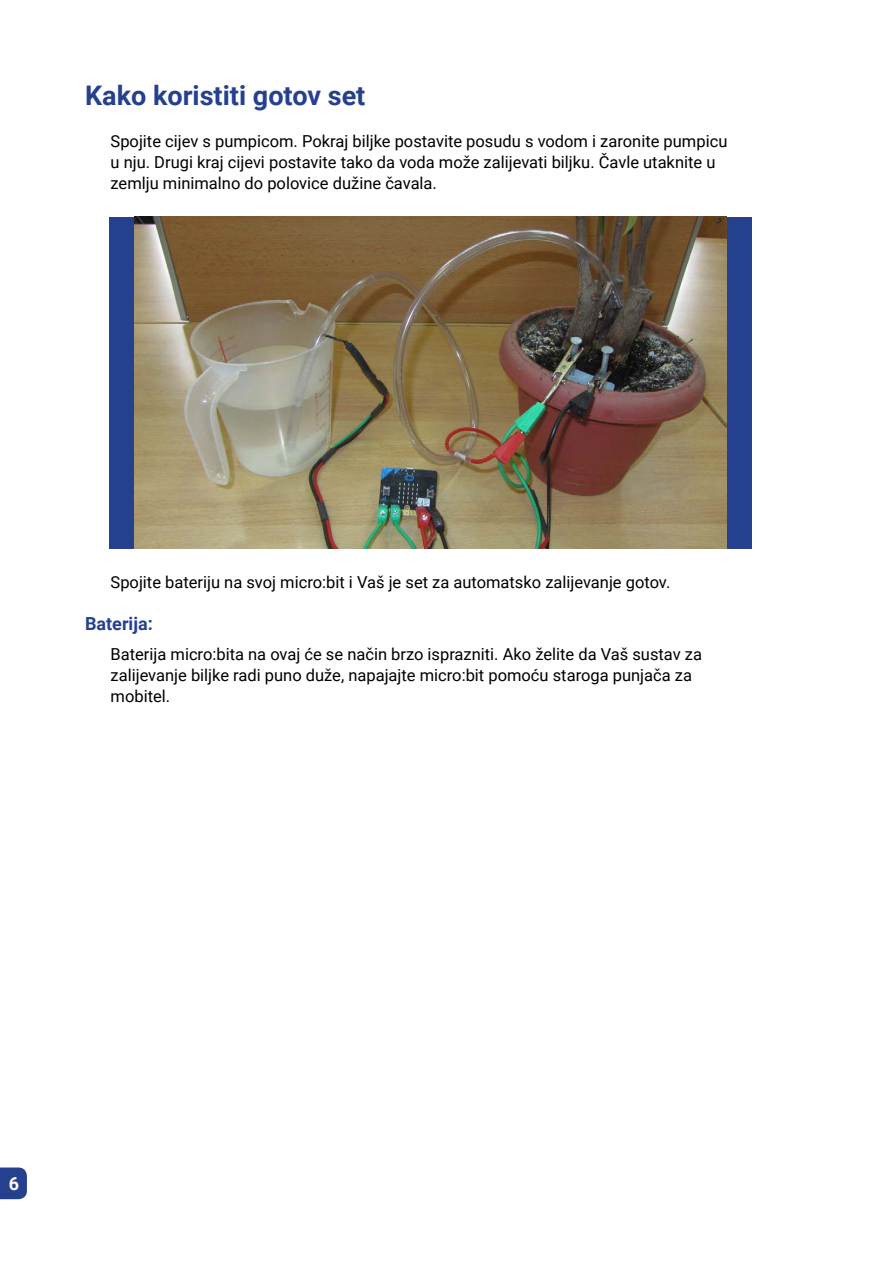
<style>
.page{position:relative;width:893px;height:1263px;background:#fff}
.page>*{position:absolute;margin:0;border:0;box-sizing:border-box;transform-origin:0 0}
.t1{font:700 27px "Roboto";color:#25408f}
.t2{font:700 18px "Roboto";color:#25408f}
.t3{font:700 18px "Roboto";color:#fff}
.t4{font:16.5px/21px "Roboto";color:#000}
</style>
<div class="page">
<div style="left:109px;top:217px;width:643px;height:331px;background:#25408f"></div>
<img style="left:135px;top:217px;width:592px;height:331px">
<svg style="left:0;top:1167px;width:27px;height:32px"></svg>
<h1 class="t1" style="left:85px;top:77px;width:282px">Kako koristiti gotov set</h1>
<p class="t4" style="left:111px;top:130px;width:618px">Spojite cijev s pumpicom. Pokraj biljke postavite posudu s vodom i zaronite pumpicu u nju. Drugi kraj cijevi postavite tako da voda može zalijevati biljku. Čavle utaknite u zemlju minimalno do polovice dužine čavala.</p>
<p class="t4" style="left:111px;top:571px;width:561px">Spojite bateriju na svoj micro:bit i Vaš je set za automatsko zalijevanje gotov.</p>
<p class="t2" style="left:85px;top:611px;width:69px">Baterija:</p>
<p class="t4" style="left:111px;top:643px;width:593px">Baterija micro:bita na ovaj će se način brzo isprazniti. Ako želite da Vaš sustav za zalijevanje biljke radi puno duže, napajajte micro:bit pomoću staroga punjača za mobitel.</p>
<p class="t3" style="left:9px;top:1170px;width:12px">6</p>
</div>
